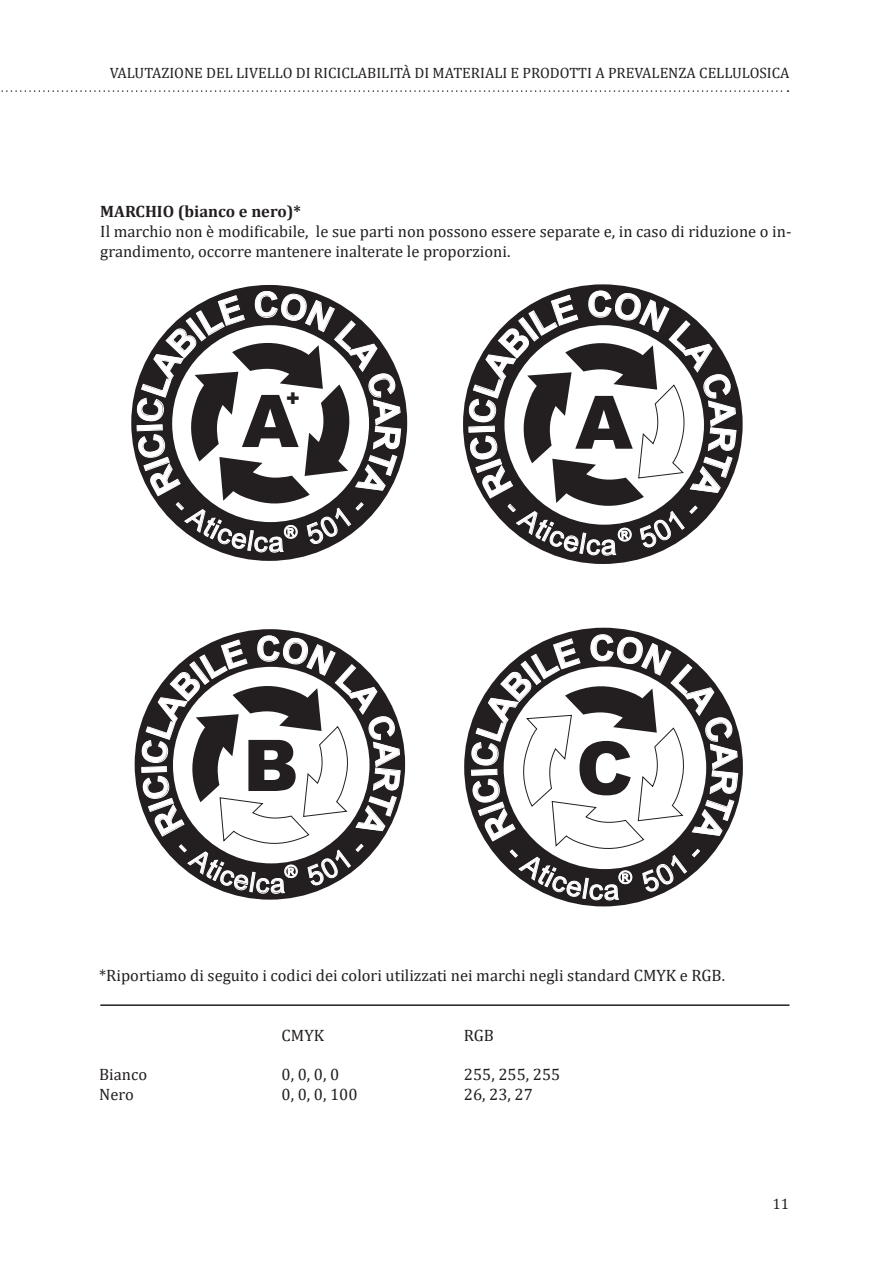
<style>
.page{position:relative;width:893px;height:1263px;background:#fff}
.page>*{position:absolute;margin:0;border:0;box-sizing:border-box;transform-origin:0 0}
.t1{font:900 73.8px "Arial";color:#231f20}
.t2{font:900 73.5px "Arial";color:#231f20}
.t3{font:900 72.75px "Arial";color:#231f20}
.t4{font:900 71.4px "Arial";color:#231f20}
.t5{font:900 21.9px "Arial";color:#231f20}
.t6{font:16.5px/19.8px "Cambria";color:#231f20}
.t7{font:700 16.5px "Cambria";color:#231f20}
.t8{font:15px "Cambria Math";color:#231f20}
</style>
<div class="page">
<svg style="left:1px;top:90px;width:787px;height:2px"></svg>
<hr style="left:100px;top:1004px;width:689px;height:2px;background:#231f20">
<svg style="left:135px;top:629px;width:270px;height:271px"></svg>
<svg style="left:464px;top:628px;width:279px;height:278px"></svg>
<svg style="left:468px;top:290px;width:269px;height:266px"></svg>
<svg style="left:136px;top:291px;width:265px;height:262px"></svg>
<svg style="left:141px;top:635px;width:260px;height:259px"></svg>
<svg style="left:471px;top:634px;width:268px;height:267px"></svg>
<p class="t8" style="left:110px;top:64px;width:681px">VALUTAZIONE DEL LIVELLO DI RICICLABILITÀ DI MATERIALI E PRODOTTI A PREVALENZA CELLULOSICA</p>
<p class="t7" style="left:100px;top:200px;width:202px">MARCHIO (bianco e nero)*</p>
<p class="t6" style="left:100px;top:221px;width:693px">Il marchio non è modificabile, le sue parti non possono essere separate e, in caso di riduzione o in&shy;grandimento, occorre mantenere inalterate le proporzioni.</p>
<h3 class="t5" style="left:286px;top:382px;width:16px">+</h3>
<h3 class="t3" style="left:242px;top:368px;width:58px">A</h3>
<h1 class="t1" style="left:575px;top:369px;width:59px">A</h1>
<h3 class="t4" style="left:243px;top:714px;width:57px">B</h3>
<h2 class="t2" style="left:576px;top:715px;width:59px">C</h2>
<p class="t6" style="left:99px;top:965px;width:627px">*Riportiamo di seguito i codici dei colori utilizzati nei marchi negli standard CMYK e RGB.</p>
<p class="t6" style="left:99px;top:1065px;width:49px">Bianco<br>Nero</p>
<p class="t6" style="left:282px;top:1025px;width:44px">CMYK</p>
<p class="t6" style="left:282px;top:1065px;width:77px">0, 0, 0, 0<br>0, 0, 0, 100</p>
<p class="t6" style="left:464px;top:1025px;width:32px">RGB</p>
<p class="t6" style="left:464px;top:1065px;width:98px">255, 255, 255<br>26, 23, 27</p>
<p class="t8" style="left:772px;top:1195px;width:18px">11</p>
</div>
